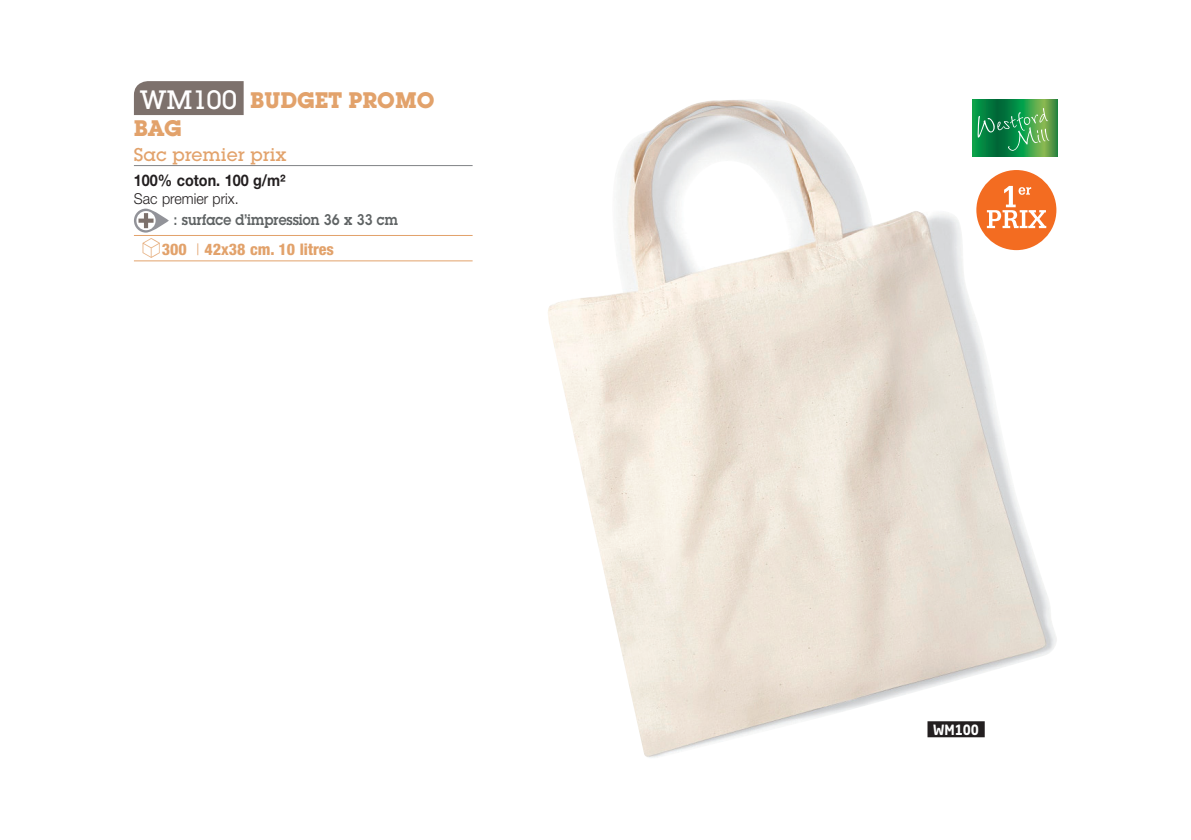
<style>
.page{position:relative;width:1191px;height:840px;background:#fff}
.page>*{position:absolute;margin:0;border:0;box-sizing:border-box;transform-origin:0 0}
.t1{font:700 22px/28px "Lubalin Graph Std";color:#e2a26b}
.t2{font:500 18px "Lubalin Graph Std";color:#e2a26b}
.t3{font:800 condensed 16px "Helvetica Neue LT";color:#e2a26b}
.t4{font:700 16px "Helvetica Neue LT";color:#231f20;scale:.9 1}
.t5{font:600 15px "Lubalin Graph Std";color:#5f6364;scale:.9 1}
.t6{font:300 15px "Helvetica Neue LT";color:#231f20;scale:.95 1}
.t7{font:700 14px "Neo Sans Std";color:#fff;scale:.9 1}
.s1{font-weight:500;font-size:26px;color:#fff}
.s2{font-family:"Linotype Shapeshifter";font-weight:400;font-stretch:normal;font-size:26px}
.s3{font-weight:300}
</style>
<div class="page">
<img style="left:548px;top:100px;width:509px;height:658px">
<hr style="left:134px;top:165px;width:338px;height:1px;background:#808285">
<hr style="left:134px;top:235px;width:338px;height:1px;background:#e2a26b">
<hr style="left:134px;top:260px;width:338px;height:1px;background:#e2a26b">
<div style="left:134px;top:81px;width:110px;height:34px;background:#7d716c"></div>
<svg style="left:134px;top:208px;width:35px;height:24px"></svg>
<svg style="left:136px;top:211px;width:20px;height:19px"></svg>
<svg style="left:138px;top:213px;width:15px;height:15px"></svg>
<svg style="left:972px;top:99px;width:85px;height:58px;background:#279245"></svg>
<svg style="left:977px;top:108px;width:72px;height:43px;background:#369a57"></svg>
<div style="left:927px;top:720px;width:57px;height:16px;background:#231f20"></div>
<div style="left:264px;top:282px;width:158px;height:62px;border:1px solid #fff;border-radius:28px"></div>
<div style="left:975px;top:169px;width:82px;height:82px;background:#fff"></div>
<div style="left:976px;top:170px;width:80px;height:80px;background:#f36c21;border-radius:50%"></div>
<svg style="left:987px;top:186px;width:59px;height:42px"></svg>
<h1 class="t1" style="left:134px;top:86px;width:302px"><span class="s1">WM100</span> BUDGET PROMO<br>BAG</h1>
<p class="t2" style="left:134px;top:143px;width:154px">Sac premier prix</p>
<p class="t4" style="left:134px;top:170px;width:170px">100% coton. 100 g/m²</p>
<p class="t6" style="left:134px;top:189px;width:112px">Sac premier prix.</p>
<p class="t5" style="left:173px;top:209px;width:251px">: surface d’impression 36 x 33 cm</p>
<p class="t3" style="left:141px;top:239px;width:195px"><span class="s2">S</span>300 <span class="s3">|</span> 42x38 cm. 10 litres</p>
<p class="t7" style="left:933px;top:720px;width:52px">WM100</p>
</div>
